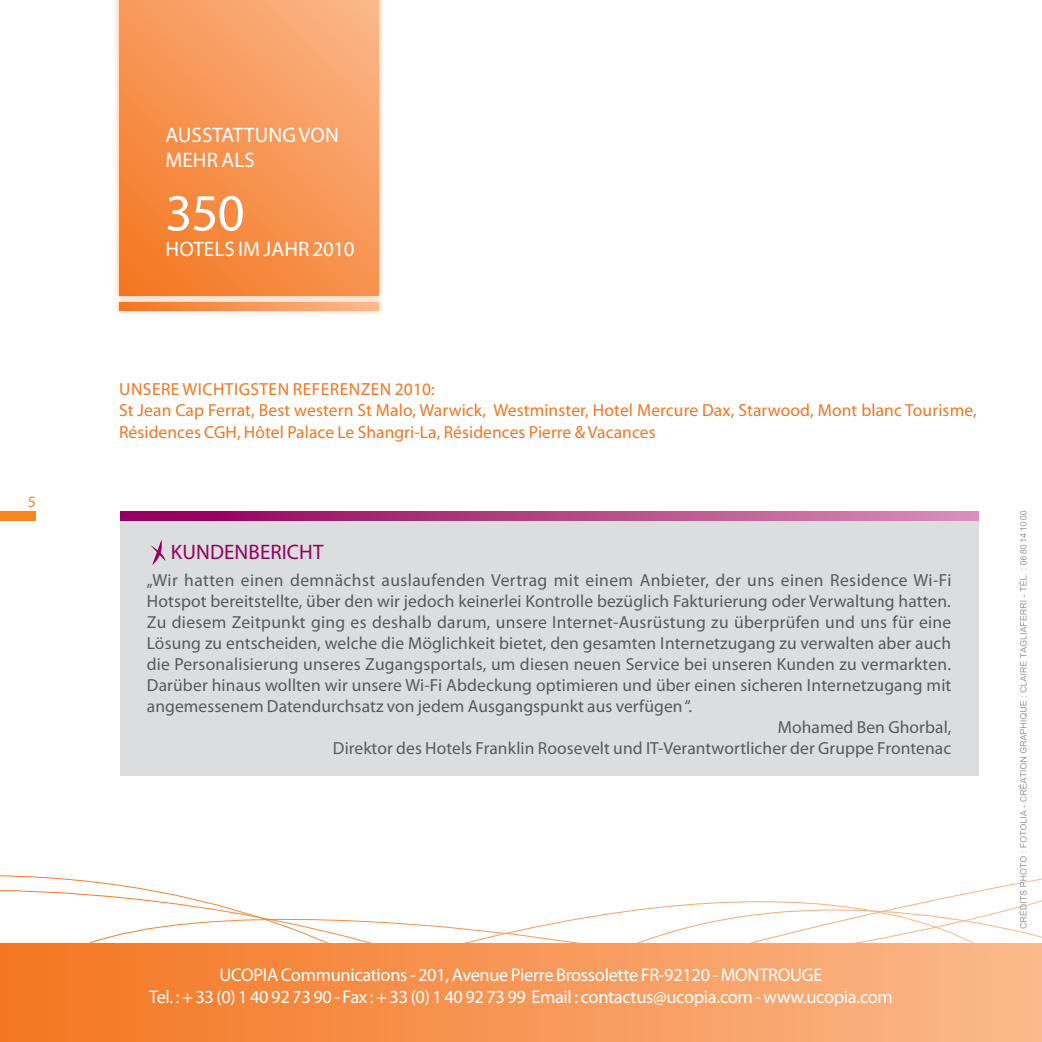
<style>
.page{position:relative;width:1042px;height:1042px;background:#fff}
.page>*{position:absolute;margin:0;border:0;box-sizing:border-box;transform-origin:0 0}
.t1{font:52.5px "Myriad Pro";color:#fff}
.t2{font:21px "Myriad Pro";letter-spacing:.005em;color:#fff}
.t3{font:21px "Myriad Pro";letter-spacing:.005em;color:#95005e}
.t4{font:18.38px/22.1px "Myriad Pro";letter-spacing:-.015em;color:#fff;text-align:center}
.t5{font:17.5px "Myriad Pro";letter-spacing:.005em;color:#58595b}
.t6{font:17.5px/21px "Myriad Pro";letter-spacing:.01em;color:#f47521}
.t7{font:17.5px "Myriad Pro";letter-spacing:.025em;color:#58595b}
.t8{font:15.75px "Myriad Pro";color:#f6861f}
</style>
<div class="page">
<div style="left:0;top:511px;width:36px;height:10px;background:#f6861f"></div>
<div style="left:0;top:944px;width:1042px;height:98px;background:#fbb88b"></div>
<svg style="left:0;top:875px;width:1005px;height:167px"></svg>
<div style="left:114px;top:297px;width:271px;height:19px;background:#f47521;opacity:.5"></div>
<svg style="left:119px;top:302px;width:260px;height:8px;background:#f79757"></svg>
<div style="left:114px;top:0;width:271px;height:302px;background:#f47521;opacity:.5"></div>
<svg style="left:119px;top:0;width:260px;height:296px;background:#f79554"></svg>
<div style="left:120px;top:516px;width:858px;height:260px;background:#dcddde"></div>
<svg style="left:150px;top:540px;width:15px;height:25px"></svg>
<svg style="left:120px;top:511px;width:858px;height:10px;background:#b24385"></svg>
<svg style="left:1018px;top:511px;width:9px;height:417px"></svg>
<p class="t8" style="left:28px;top:492px;width:10px">5</p>
<p class="t2" style="left:165px;top:122px;width:25px">Ausstattu</p>
<p class="t2" style="left:268px;top:122px;width:72px">ng von</p>
<p class="t2" style="left:165px;top:147px;width:14px">meh</p>
<p class="t2" style="left:207px;top:147px;width:48px">r als</p>
<h1 class="t1" style="left:165px;top:180px;width:81px">350</h1>
<p class="t2" style="left:165px;top:236px;width:191px">Hotels im Jah r 2010</p>
<p class="t6" style="left:119px;top:379px;width:859px">UNSERE WICHTIGSTEN REFERENZEN 2010:<br>St Jean Cap Ferrat, Best western St Malo, Warwick, Westminster, Hotel Mercure Dax, Starwood, Mont blanc Tourisme,<br>Résidences CGH, Hôtel Palace Le Shangri-La, Résidences Pierre &amp; Vacances</p>
<p class="t3" style="left:171px;top:538px;width:129px">Kundenbericht</p>
<p class="t7" style="left:147px;top:569px;width:806px">„Wir hatten einen demnächst auslaufenden Vertrag mit einem Anbieter, der uns einen Residence Wi-Fi</p>
<p class="t5" style="left:147px;top:590px;width:805px">Hotspot bereitstellte, über den wir jedoch keinerlei Kontrolle bezüglich Fakturierung oder Verwaltung hatten.</p>
<p class="t5" style="left:147px;top:611px;width:806px">Zu diesem Zeitpunkt ging es deshalb darum, unsere I nternet-Ausrüstung zu überprüfen und uns für eine</p>
<p class="t5" style="left:147px;top:632px;width:806px">Lösung zu entscheiden, welche die Möglichkeit bietet, den gesamten I nternetzugang zu verwalten aber auch</p>
<p class="t5" style="left:147px;top:653px;width:805px">die Personalisierung unseres Zugangsportals, um diesen neuen Service bei unseren Kunden zu vermarkten.</p>
<p class="t5" style="left:147px;top:674px;width:806px">Darüber hinaus wollten wir unsere Wi-Fi Abdeckung optimieren und über einen sicheren I nternetzugang mit</p>
<p class="t5" style="left:147px;top:695px;width:547px">angemessenem Datendurchsatz von jedem Ausgangspunkt aus verfügen “.</p>
<p class="t5" style="left:778px;top:716px;width:175px">Mohamed Ben Ghorbal,</p>
<p class="t5" style="left:333px;top:737px;width:620px">Direktor des Hotels Franklin Roosevelt und IT-Verantwortlicher der Gruppe Frontenac</p>
<p class="t4" style="left:149px;top:964px;width:745px">UCOPIA Communications - 201, Avenue Pierre Brossolette FR-92120 - MONTROUGE<br>Tel. : + 33 (0) 1 40 92 73 90 - Fax : + 33 (0) 1 40 92 73 99 Email : contactus@ucopia.com - www.ucopia.com</p>
</div>
